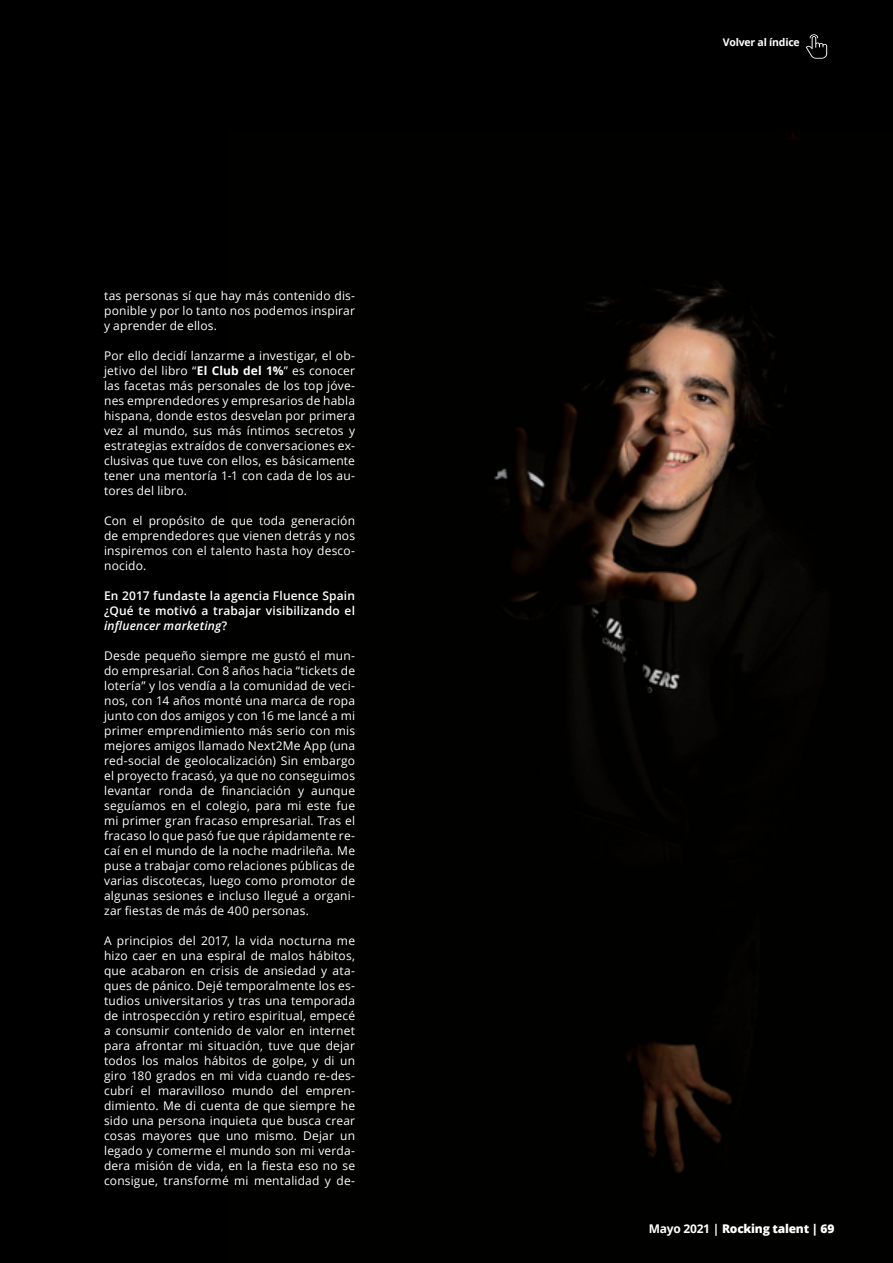
<style>
.page{position:relative;width:893px;height:1263px;background:#000}
.page>*{position:absolute;margin:0;border:0;box-sizing:border-box;transform-origin:0 0}
.t1{font:12px/15px "Open Sans";letter-spacing:.015em;color:#fff;text-align:justify}
.t2{font:600 12px/15px "Open Sans";letter-spacing:.015em;color:#fff;text-align:justify}
.t3{font:800 12px "Open Sans";letter-spacing:-.02em;color:#fff}
.t4{font:700 10.5px "Open Sans";letter-spacing:-.02em;color:#fff}
.s1{font-weight:700}
.s2{font-style:italic}
</style>
<div class="page">
<img style="left:494px;top:131px;width:311px;height:1042px">
<svg style="left:806px;top:34px;width:21px;height:25px"></svg>
<p class="t1" style="left:104px;top:288px;width:252px">tas personas sí que hay más contenido dis&shy;ponible y por lo tanto nos podemos inspirar y aprender de ellos.</p>
<p class="t1" style="left:104px;top:348px;width:252px">Por ello decidí lanzarme a investigar, el ob&shy;jetivo del libro “<span class="s1">El Club del 1%</span>” es conocer las facetas más personales de los top jóve&shy;nes emprendedores y empresarios de habla hispana, donde estos desvelan por primera vez al mundo, sus más íntimos secretos y estrategias extraídos de conversaciones ex&shy;clusivas que tuve con ellos, es básicamente tener una mentoría 1-1 con cada de los au&shy;tores del libro.</p>
<p class="t1" style="left:104px;top:513px;width:252px">Con el propósito de que toda generación de emprendedores que vienen detrás y nos inspiremos con el talento hasta hoy desco&shy;nocido.</p>
<p class="t2" style="left:104px;top:588px;width:252px">En 2017 fundaste la agencia Fluence Spain ¿Qué te motivó a trabajar visibilizando el <span class="s2">influencer marketing</span>?</p>
<p class="t1" style="left:104px;top:648px;width:252px">Desde pequeño siempre me gustó el mun&shy;do empresarial. Con 8 años hacia “tickets de lotería” y los vendía a la comunidad de veci&shy;nos, con 14 años monté una marca de ropa junto con dos amigos y con 16 me lancé a mi primer emprendimiento más serio con mis mejores amigos llamado Next2Me App (una red-social de geolocalización) Sin embargo el proyecto fracasó, ya que no conseguimos levantar ronda de financiación y aunque seguíamos en el colegio, para mi este fue mi primer gran fracaso empresarial. Tras el fracaso lo que pasó fue que rápidamente re&shy;caí en el mundo de la noche madrileña. Me puse a trabajar como relaciones públicas de varias discotecas, luego como promotor de algunas sesiones e incluso llegué a organi&shy;zar fiestas de más de 400 personas.</p>
<p class="t1" style="left:104px;top:933px;width:252px">A principios del 2017, la vida nocturna me hizo caer en una espiral de malos hábitos, que acabaron en crisis de ansiedad y ata&shy;ques de pánico. Dejé temporalmente los es&shy;tudios universitarios y tras una temporada de introspección y retiro espiritual, empecé a consumir contenido de valor en internet para afrontar mi situación, tuve que dejar todos los malos hábitos de golpe, y di un giro 180 grados en mi vida cuando re-des&shy;cubrí el maravilloso mundo del empren&shy;dimiento. Me di cuenta de que siempre he sido una persona inquieta que busca crear cosas mayores que uno mismo. Dejar un legado y comerme el mundo son mi verda&shy;dera misión de vida, en la fiesta eso no se consigue, transformé mi mentalidad y de-</p>
<p class="t4" style="left:723px;top:35px;width:78px">Volver al índice</p>
<p class="t3" style="left:649px;top:1219px;width:187px"><span class="s1">Mayo 2021 |</span> Rocking talent | 69</p>
</div>
